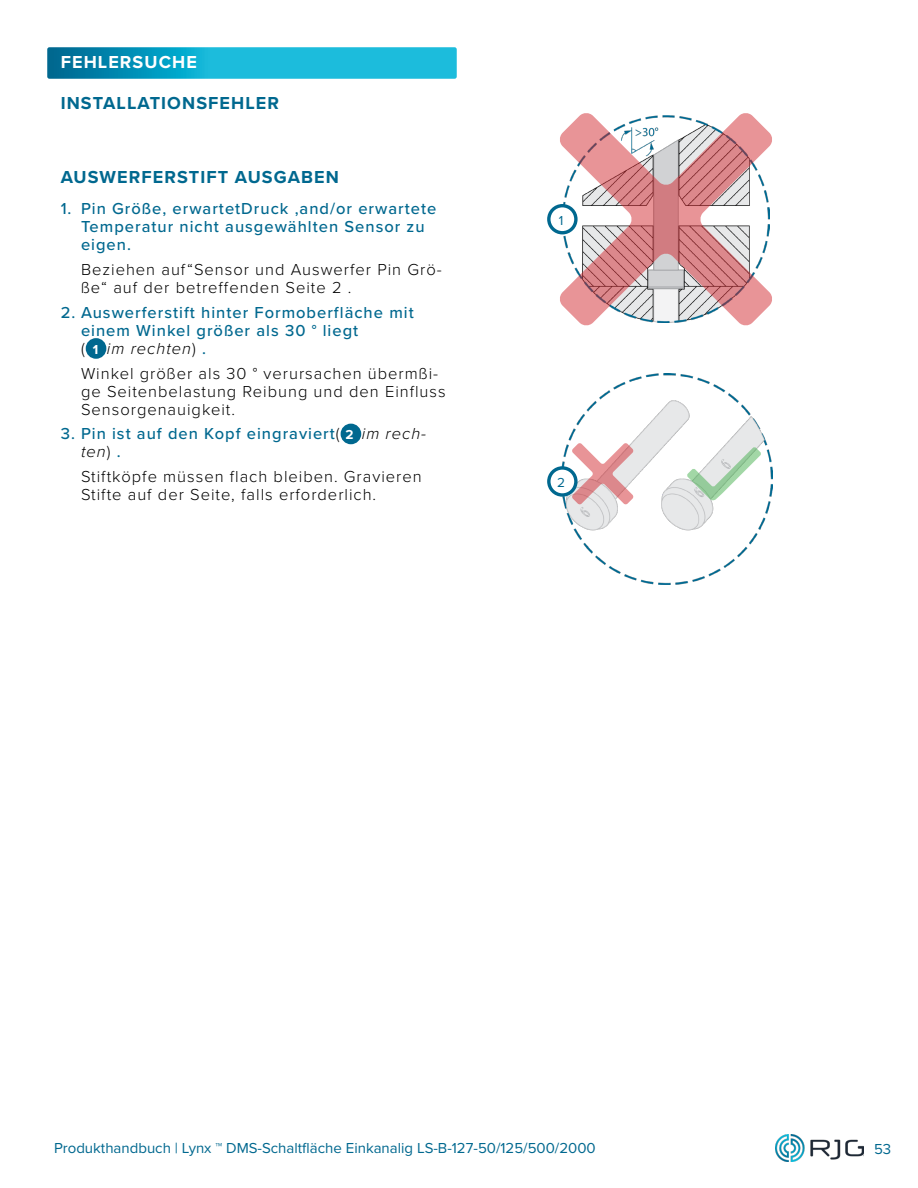
<style>
.page{position:relative;width:918px;height:1188px;background:#fff}
.page>*{position:absolute;margin:0;border:0;box-sizing:border-box;transform-origin:0 0}
.t1{font:700 18px "Proxima Nova";letter-spacing:.06em;color:#00688f}
.t2{font:700 18px "Proxima Nova";letter-spacing:.06em;color:#fff}
.t3{font:300 16.5px/18px "Proxima Nova";letter-spacing:.06em;color:#000}
.t4{font:500 16.5px/18px "Proxima Nova";letter-spacing:.06em;color:#00688f}
.t5{font:15px "Proxima Nova";color:#00688f}
.t6{font:13.5px "Proxima Nova";color:#00688f}
.s1{font-weight:300;color:#000}
.s2{font-weight:700;font-size:13.5px;color:#fff}
.s3{font-weight:300;font-style:italic;color:#000}
</style>
<div class="page">
<img style="left:776px;top:1134px;width:88px;height:27px">
<svg style="left:47px;top:47px;width:410px;height:32px;background:#15abcd"></svg>
<svg style="left:559px;top:113px;width:213px;height:213px"></svg>
<img style="left:562px;top:374px;width:210px;height:210px">
<svg style="left:572px;top:443px;width:62px;height:62px"></svg>
<svg style="left:687px;top:447px;width:74px;height:54px"></svg>
<svg style="left:549px;top:206px;width:27px;height:27px"></svg>
<div style="left:547px;top:204px;width:31px;height:30px;border:3px solid #00688f;border-radius:50%"></div>
<svg style="left:549px;top:468px;width:27px;height:27px"></svg>
<div style="left:547px;top:466px;width:31px;height:31px;border:3px solid #00688f;border-radius:50%"></div>
<div style="left:87px;top:340px;width:18px;height:17px;background:#00688f;border-radius:50%"></div>
<div style="left:86px;top:338px;width:20px;height:21px;border:3px solid #00688f;border-radius:50%"></div>
<div style="left:342px;top:425px;width:18px;height:18px;background:#00688f;border-radius:50%"></div>
<div style="left:341px;top:424px;width:20px;height:20px;border:3px solid #00688f;border-radius:50%"></div>
<p class="t2" style="left:61px;top:49px;width:138px">FEHLERSUCHE</p>
<p class="t1" style="left:61px;top:90px;width:220px">INSTALLATIONSFEHLER</p>
<p class="t1" style="left:61px;top:164px;width:280px">AUSWERFERSTIFT AUSGABEN</p>
<p class="t4" style="left:81px;top:199px;width:357px;text-indent:-20px">1. Pin Größe, erwartetDruck ,and/or erwartete<br>Temperatur nicht ausgewählten Sensor zu eigen.</p>
<p class="t3" style="left:81px;top:260px;width:362px">Beziehen auf“Sensor und Auswerfer Pin Grö&shy;ße“ auf der betreffenden Seite 2 .</p>
<p class="t4" style="left:81px;top:303px;width:334px;text-indent:-20px">2. Auswerferstift hinter Formoberfläche mit einem Winkel größer als 30 ° liegt<br><span class="s1">(</span> <span class="s2">1</span> <span class="s3">im rechten</span><span class="s1">)</span> .</p>
<p class="t3" style="left:81px;top:363px;width:366px">Winkel größer als 30 ° verursachen übermßi&shy;ge Seitenbelastung Reibung und den Einfluss<br>Sensorgenauigkeit.</p>
<p class="t4" style="left:81px;top:424px;width:347px;text-indent:-20px">3. Pin ist auf den Kopf eingraviert<span class="s1">(</span> <span class="s2">2</span> <span class="s3">im rech&shy;ten</span><span class="s1">)</span> .</p>
<p class="t3" style="left:81px;top:467px;width:342px">Stiftköpfe müssen flach bleiben. Gravieren<br>Stifte auf der Seite, falls erforderlich.</p>
<p class="t6" style="left:559px;top:210px;width:6px">1</p>
<p class="t6" style="left:557px;top:472px;width:9px">2</p>
<p class="t5" style="left:54px;top:1136px;width:543px">Produkthandbuch | Lynx ™ DMS-Schaltfläche Einkanalig LS‑B‑127‑50/125/500/2000</p>
<p class="t5" style="left:874px;top:1137px;width:19px">53</p>
</div>
